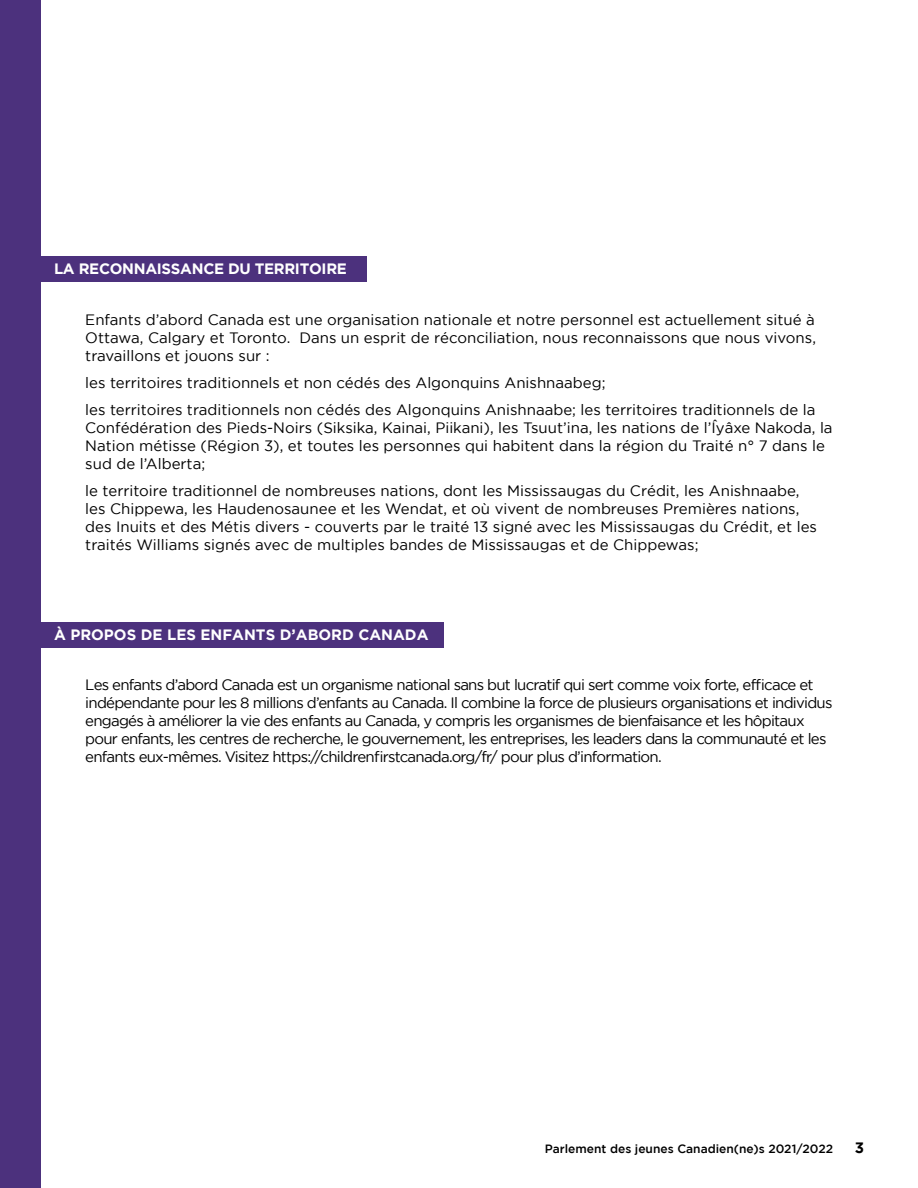
<style>
.page{position:relative;width:918px;height:1188px;background:#fff}
.page>*{position:absolute;margin:0;border:0;box-sizing:border-box;transform-origin:0 0}
.t1{font:15px/18px "Gotham";color:#000}
.t2{font:15px/18px "Gotham";letter-spacing:-.05em;color:#000}
.t3{font:700 15px "Gotham";color:#fff}
.t4{font:700 15px "Gotham";letter-spacing:-.02em;color:#fff}
.t5{font:700 15px "Gotham";color:#000}
.t6{font:500 12px "Gotham";color:#000}
</style>
<div class="page">
<div style="left:40px;top:256px;width:326px;height:26px;background:#4c317d"></div>
<div style="left:40px;top:622px;width:404px;height:26px;background:#4c317d"></div>
<div style="left:0;top:0;width:40px;height:1188px;background:#4c317d"></div>
<p class="t4" style="left:54px;top:260px;width:294px">LA RECONNAISSANCE DU TERRITOIRE</p>
<p class="t1" style="left:85px;top:310px;width:732px;text-align:justify">Enfants d’abord Canada est une organisation nationale et notre personnel est actuellement situé à Ottawa, Calgary et Toronto. Dans un esprit de réconciliation, nous reconnaissons que nous vivons, travaillons et jouons sur :</p>
<p class="t1" style="left:85px;top:369px;width:732px;line-height:27px">les territoires traditionnels et non cédés des Algonquins Anishnaabeg;<br>les territoires traditionnels non cédés des Algonquins Anishnaabe; les territoires traditionnels de la</p>
<p class="t1" style="left:85px;top:418px;width:749px">Confédération des Pieds-Noirs (Siksika, Kainai, Piikani), les Tsuut’ina, les nations de l’Îyâxe Nakoda, la<br>Nation métisse (Région 3), et toutes les personnes qui habitent dans la région du Traité n° 7 dans le sud de l’Alberta;</p>
<p class="t1" style="left:85px;top:481px;width:733px">le territoire traditionnel de nombreuses nations, dont les Mississaugas du Crédit, les Anishnaabe, les Chippewa, les Haudenosaunee et les Wendat, et où vivent de nombreuses Premières nations, des Inuits et des Métis divers - couverts par le traité 13 signé avec les Mississaugas du Crédit, et les traités Williams signés avec de multiples bandes de Mississaugas et de Chippewas;</p>
<p class="t3" style="left:54px;top:626px;width:376px">À PROPOS DE LES ENFANTS D’ABORD CANADA</p>
<p class="t2" style="left:85px;top:676px;width:749px">Les enfants d’abord Canada est un organisme national sans but lucratif qui sert comme voix forte, efficace et indépendante pour les 8 millions d’enfants au Canada. Il combine la force de plusieurs organisations et individus engagés à améliorer la vie des enfants au Canada, y compris les organismes de bienfaisance et les hôpitaux pour enfants, les centres de recherche, le gouvernement, les entreprises, les leaders dans la communauté et les enfants eux-mêmes. Visitez https://childrenfirstcanada.org/fr/ pour plus d’information.</p>
<p class="t6" style="left:545px;top:1142px;width:290px">Parlement des jeunes Canadien(ne)s 2021/2022</p>
<p class="t5" style="left:855px;top:1139px;width:11px">3</p>
</div>
